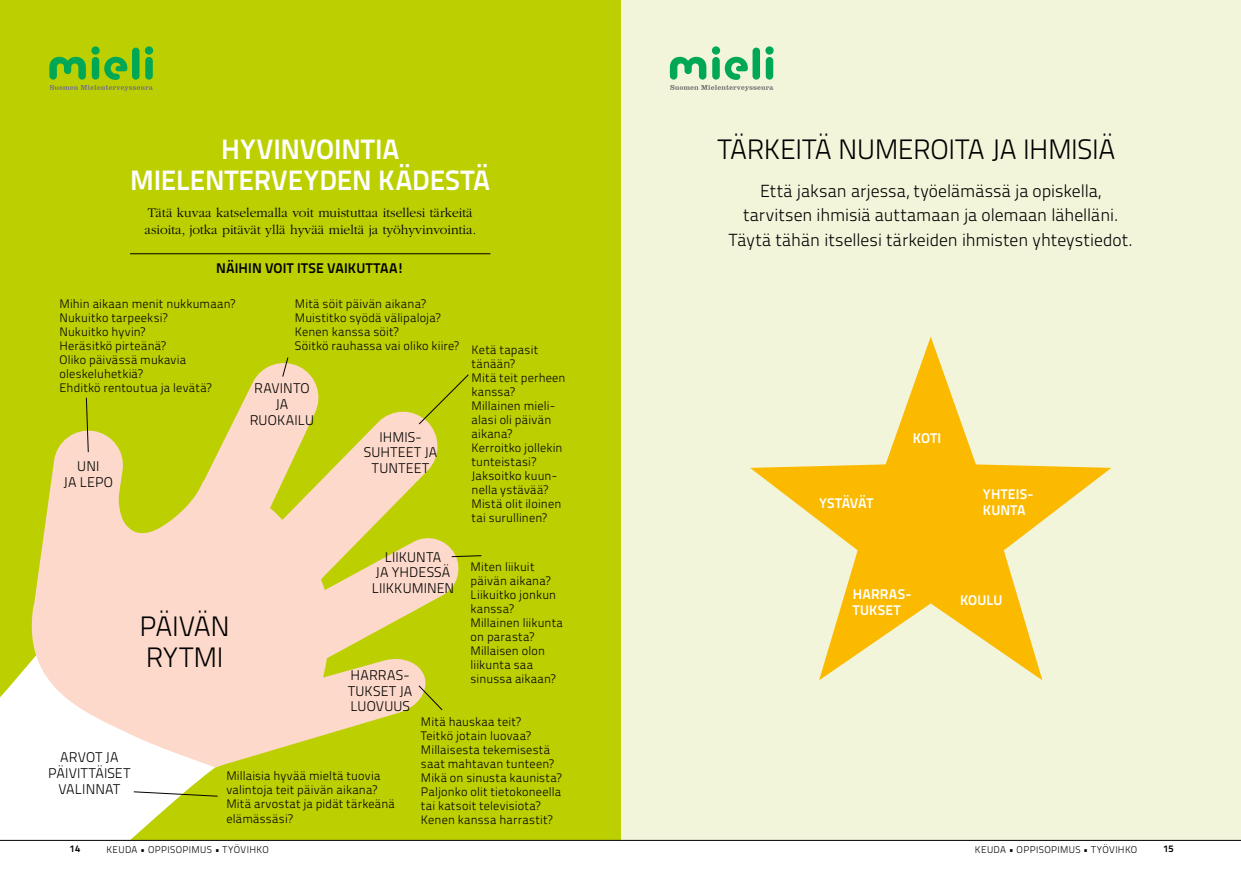
<style>
.page{position:relative;width:1241px;height:874px;background:#fff}
.page>*{position:absolute;margin:0;border:0;box-sizing:border-box;transform-origin:0 0}
.t1{font:300 28px/31.5px "Titillium Text 22 L";letter-spacing:-.015em;color:#000}
.t2{font:700 28px/31.5px "Titillium Text 22 L";letter-spacing:-.005em;color:#fff;text-align:center}
.t3{font:300 17.5px/24.5px "Titillium Text 22 L";color:#000;text-align:center}
.t4{font:300 14px/15.8px "Titillium Text 22 L";letter-spacing:.01em;color:#000;text-align:center}
.t5{font:700 14px/15.8px "Titillium Text 22 L";letter-spacing:.01em;color:#fff}
.t6{font:700 14px "Titillium Text 22 L";letter-spacing:.01em;color:#000}
.t7{font:700 14px "Titillium Text 22 L";letter-spacing:-.01em;color:#fff}
.t8{font:300 13.65px/17.5px "ITC Garamond Std";color:#000}
.t9{font:300 12.25px/14px "Titillium Text 22 L";letter-spacing:.015em;color:#000}
.t10{font:300 9.8px "Titillium Text 22 L";letter-spacing:.035em;color:#000}
.t11{font:700 9.8px "Titillium Text 22 L";color:#000}
</style>
<div class="page">
<div style="left:620px;top:0;width:620px;height:839px;background:#f3f5db"></div>
<svg style="left:750px;top:336px;width:361px;height:344px"></svg>
<div style="left:0;top:0;width:620px;height:839px;background:#bccf00"></div>
<svg style="left:0;top:672px;width:219px;height:167px;fill:#fff"></svg>
<svg style="left:22px;top:358px;width:437px;height:408px;fill:#fcd9ca"></svg>
<hr style="left:130px;top:253px;width:360px;height:1px;background:#000">
<svg style="left:86px;top:397px;width:3px;height:55px"></svg>
<svg style="left:418px;top:684px;width:24px;height:26px"></svg>
<svg style="left:282px;top:357px;width:6px;height:20px"></svg>
<svg style="left:418px;top:374px;width:51px;height:50px"></svg>
<svg style="left:451px;top:555px;width:31px;height:2px"></svg>
<svg style="left:133px;top:791px;width:85px;height:5px"></svg>
<hr style="left:0;top:839px;width:1240px;height:1px;background:#000">
<div style="left:132px;top:48px;width:7px;height:32px;background:#00a754;border-radius:4px"></div>
<div style="left:91px;top:46px;width:9px;height:9px;background:#00a754;border-radius:50%"></div>
<div style="left:145px;top:46px;width:8px;height:9px;background:#00a754;border-radius:50%"></div>
<svg style="left:49px;top:56px;width:104px;height:35px"></svg>
<div style="left:752px;top:48px;width:8px;height:32px;background:#00a754;border-radius:4px"></div>
<svg style="left:711px;top:46px;width:9px;height:9px"></svg>
<div style="left:765px;top:46px;width:8px;height:9px;background:#00a754;border-radius:50%"></div>
<svg style="left:669px;top:56px;width:104px;height:35px"></svg>
<h1 class="t2" style="left:130px;top:131px;width:361px">HYVINVOINTIA<br>MIELENTERVEYDEN KÄDESTÄ</h1>
<p class="t8" style="left:145px;top:204px;width:333px">Tätä kuvaa katselemalla voit muistuttaa itsellesi tärkeitä asioita, jotka pitävät yllä hyvää mieltä ja työhyvinvointia.</p>
<p class="t6" style="left:216px;top:257px;width:190px">NÄIHIN VOIT ITSE VAIKUTTAA!</p>
<p class="t9" style="left:60px;top:295px;width:177px">Mihin aikaan menit nukkumaan?<br>Nukuitko tarpeeksi?<br>Nukuitko hyvin?<br>Heräsitkö pirteänä?<br>Oliko päivässä mukavia oleskeluhetkiä?<br>Ehditkö rentoutua ja levätä?</p>
<p class="t9" style="left:295px;top:295px;width:166px">Mitä söit päivän aikana?<br>Muistitko syödä välipaloja?<br>Kenen kanssa söit?<br>Söitkö rauhassa vai oliko kiire?</p>
<p class="t4" style="left:250px;top:379px;width:66px">RAVINTO<br>JA<br>RUOKAILU</p>
<p class="t4" style="left:64px;top:457px;width:51px">UNI<br>JA LEPO</p>
<h1 class="t1" style="left:140px;top:608px;width:92px">PÄIVÄN<br>RYTMI</h1>
<p class="t4" style="left:364px;top:428px;width:75px">IHMIS-<br>SUHTEET JA<br>TUNTEET</p>
<p class="t4" style="left:371px;top:548px;width:84px">LIIKUNTA<br>JA YHDESSÄ<br>LIIKKUMINEN</p>
<p class="t4" style="left:348px;top:666px;width:66px;text-align:left">HARRAS-<br>TUKSET JA<br>LUOVUUS</p>
<p class="t9" style="left:471px;top:342px;width:95px">Ketä tapasit tänään?<br>Mitä teit perheen kanssa?<br>Millainen mieli&shy;alasi oli päivän aikana?<br>Kerroitko jollekin tunteistasi?<br>Jaksoitko kuun&shy;nella ystävää?<br>Mistä olit iloinen tai surullinen?</p>
<p class="t9" style="left:470px;top:558px;width:94px">Miten liikuit päivän aikana?<br>Liikuitko jonkun kanssa?<br>Millainen liikunta on parasta?<br>Millaisen olon liikunta saa sinussa aikaan?</p>
<p class="t4" style="left:48px;top:748px;width:84px">ARVOT JA<br>PÄIVITTÄISET<br>VALINNAT</p>
<p class="t9" style="left:226px;top:768px;width:170px">Millaisia hyvää mieltä tuovia valintoja teit päivän aikana?<br>Mitä arvostat ja pidät tärkeänä elämässäsi?</p>
<p class="t9" style="left:421px;top:713px;width:142px">Mitä hauskaa teit?<br>Teitkö jotain luovaa?<br>Millaisesta tekemisestä saat mahtavan tunteen?<br>Mikä on sinusta kaunista?<br>Paljonko olit tietokoneella tai katsoit televisiota?<br>Kenen kanssa harrastit?</p>
<h1 class="t1" style="left:717px;top:131px;width:399px">TÄRKEITÄ NUMEROITA JA IHMISIÄ</h1>
<h2 class="t3" style="left:728px;top:177px;width:402px">Että jaksan arjessa, työelämässä ja opiskella, tarvitsen ihmisiä auttamaan ja olemaan lähelläni.<br>Täytä tähän itsellesi tärkeiden ihmisten yhteystiedot.</h2>
<p class="t7" style="left:819px;top:492px;width:56px">YSTÄVÄT</p>
<p class="t5" style="left:912px;top:428px;width:30px">KOTI</p>
<p class="t5" style="left:982px;top:485px;width:52px">YHTEIS-<br>KUNTA</p>
<p class="t5" style="left:852px;top:585px;width:60px">HARRAS-<br>TUKSET</p>
<p class="t5" style="left:959px;top:591px;width:44px">KOULU</p>
<p class="t11" style="left:70px;top:840px;width:12px">14</p>
<p class="t10" style="left:106px;top:842px;width:164px">KEUDA • OPPISOPIMUS • TYÖVIHKO</p>
<p class="t10" style="left:974px;top:842px;width:164px">KEUDA • OPPISOPIMUS • TYÖVIHKO</p>
<p class="t11" style="left:1163px;top:840px;width:12px">15</p>
</div>
